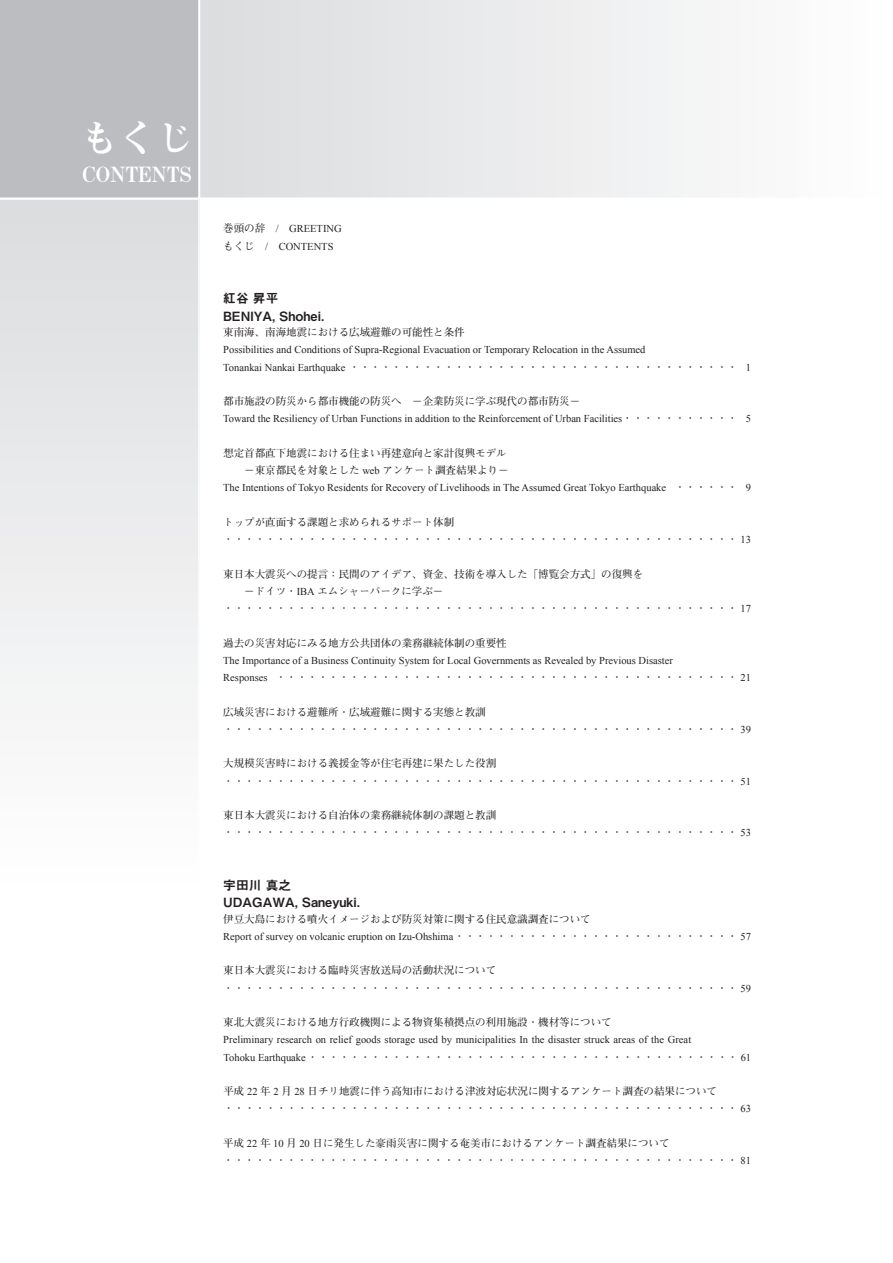
<style>
.page{position:relative;width:893px;height:1263px;background:#fff}
.page>*{position:absolute;margin:0;border:0;box-sizing:border-box;transform-origin:0 0}
.t1{font:37.5px "Midashi Min Pro MA31";color:#fff}
.t2{font:21px "Midashi Min Pro MA31";color:#fff}
.t3{font:12.75px/17.2px "Midashi Go Pro MB31";color:#231f20}
.t4{font:700 10.5px/17.2px "Futo Min A101 Pro";color:#231f20}
.t5{font:10.5px/17.2px "Times New Roman";color:#231f20}
.s1{font-family:"Futo Min A101 Pro";font-weight:700}
.s2{font-family:"Times New Roman";font-weight:400}
</style>
<div class="page">
<svg style="left:200px;top:0;width:502px;height:198px"></svg>
<svg style="left:0;top:200px;width:198px;height:501px"></svg>
<div style="left:0;top:0;width:199px;height:198px;background:#bcbdc0"></div>
<h1 class="t1" style="left:81px;top:109px;width:114px">もくじ</h1>
<h2 class="t2" style="left:83px;top:158px;width:110px">CONTENTS</h2>
<p class="t5" style="left:223px;top:220px;width:120px"><span class="s1">巻頭の辞</span> / GREETING<span class="s1">もくじ</span> / CONTENTS</p>
<p class="t3" style="left:223px;top:288px;width:103px">紅谷 昇平<br>BENIYA, Shohei.</p>
<p class="t4" style="left:223px;top:322px;width:243px">東南海、南海地震における広域避難の可能性と条件</p>
<p class="t5" style="left:223px;top:341px;width:424px">Possibilities and Conditions of Supra-Regional Evacuation or Temporary Relocation in the Assumed</p>
<p class="t4" style="left:223px;top:357px;width:529px"><span class="s2">Tonankai Nankai Earthquake</span> ・・・・・・・・・・・・・・・・・・・・・・・・・・・・・・・・・・・・・ <span class="s2">1</span></p>
<p class="t4" style="left:223px;top:391px;width:358px">都市施設の防災から都市機能の防災へ －企業防災に学ぶ現代の都市防災－</p>
<p class="t5" style="left:223px;top:410px;width:529px">Toward the Resiliency of Urban Functions in addition to the Reinforcement of Urban Facilities<span class="s1">・・・・・・・・・・・</span> 5</p>
<p class="t4" style="left:223px;top:443px;width:287px;text-align:right">想定首都直下地震における住まい再建意向と家計復興モデル－東京都民を対象とした <span class="s2">web</span> アンケート調査結果より－</p>
<p class="t5" style="left:223px;top:479px;width:529px">The Intentions of Tokyo Residents for Recovery of Livelihoods in The Assumed Great Tokyo Earthquake <span class="s1">・・・・・・</span> 9</p>
<p class="t4" style="left:223px;top:512px;width:529px">トップが直面する課題と求められるサポート体制<br>・・・・・・・・・・・・・・・・・・・・・・・・・・・・・・・・・・・・・・・・・・・・・・・・・ <span class="s2">13</span></p>
<p class="t4" style="left:223px;top:564px;width:422px">東日本大震災への提言：民間のアイデア、資金、技術を導入した「博覧会方式」の復興を</p>
<p class="t4" style="left:244px;top:581px;width:201px">－ドイツ・<span class="s2">IBA</span> エムシャーパークに学ぶ－</p>
<p class="t4" style="left:223px;top:598px;width:529px">・・・・・・・・・・・・・・・・・・・・・・・・・・・・・・・・・・・・・・・・・・・・・・・・・ <span class="s2">17</span></p>
<p class="t4" style="left:223px;top:633px;width:285px">過去の災害対応にみる地方公共団体の業務継続体制の重要性</p>
<p class="t5" style="left:223px;top:651px;width:451px">The Importance of a Business Continuity System for Local Governments as Revealed by Previous Disaster</p>
<p class="t4" style="left:223px;top:667px;width:529px"><span class="s2">Responses</span> ・・・・・・・・・・・・・・・・・・・・・・・・・・・・・・・・・・・・・・・・・・・・ <span class="s2">21</span></p>
<p class="t4" style="left:223px;top:702px;width:529px">広域災害における避難所・広域避難に関する実態と教訓<br>・・・・・・・・・・・・・・・・・・・・・・・・・・・・・・・・・・・・・・・・・・・・・・・・・ <span class="s2">39</span></p>
<p class="t4" style="left:223px;top:753px;width:529px">大規模災害時における義援金等が住宅再建に果たした役割<br>・・・・・・・・・・・・・・・・・・・・・・・・・・・・・・・・・・・・・・・・・・・・・・・・・ <span class="s2">51</span></p>
<p class="t4" style="left:223px;top:805px;width:529px">東日本大震災における自治体の業務継続体制の課題と教訓<br>・・・・・・・・・・・・・・・・・・・・・・・・・・・・・・・・・・・・・・・・・・・・・・・・・ <span class="s2">53</span></p>
<p class="t3" style="left:223px;top:875px;width:138px">宇田川 真之<br>UDAGAWA, Saneyuki.</p>
<p class="t4" style="left:223px;top:909px;width:369px">伊豆大島における噴火イメージおよび防災対策に関する住民意識調査について</p>
<p class="t5" style="left:223px;top:927px;width:529px">Report of survey on volcanic eruption on Izu-Ohshima<span class="s1">・・・・・・・・・・・・・・・・・・・・・・・・・・・</span> 57</p>
<p class="t4" style="left:223px;top:960px;width:529px">東日本大震災における臨時災害放送局の活動状況について<br>・・・・・・・・・・・・・・・・・・・・・・・・・・・・・・・・・・・・・・・・・・・・・・・・・ <span class="s2">59</span></p>
<p class="t4" style="left:223px;top:1012px;width:390px">東北大震災における地方行政機関による物資集積拠点の利用施設・機材等について</p>
<p class="t5" style="left:223px;top:1031px;width:469px">Preliminary research on relief goods storage used by municipalities In the disaster struck areas of the Great</p>
<p class="t4" style="left:223px;top:1047px;width:529px"><span class="s2">Tohoku Earthquake</span>・・・・・・・・・・・・・・・・・・・・・・・・・・・・・・・・・・・・・・・・・ <span class="s2">61</span></p>
<p class="t4" style="left:223px;top:1081px;width:529px">平成 <span class="s2">22</span> 年 <span class="s2">2</span> 月 <span class="s2">28</span> 日チリ地震に伴う高知市における津波対応状況に関するアンケート調査の結果について<br>・・・・・・・・・・・・・・・・・・・・・・・・・・・・・・・・・・・・・・・・・・・・・・・・・ <span class="s2">63</span></p>
<p class="t4" style="left:223px;top:1133px;width:529px">平成 <span class="s2">22</span> 年 <span class="s2">10</span> 月 <span class="s2">20</span> 日に発生した豪雨災害に関する奄美市におけるアンケート調査結果について<br>・・・・・・・・・・・・・・・・・・・・・・・・・・・・・・・・・・・・・・・・・・・・・・・・・ <span class="s2">81</span></p>
</div>
